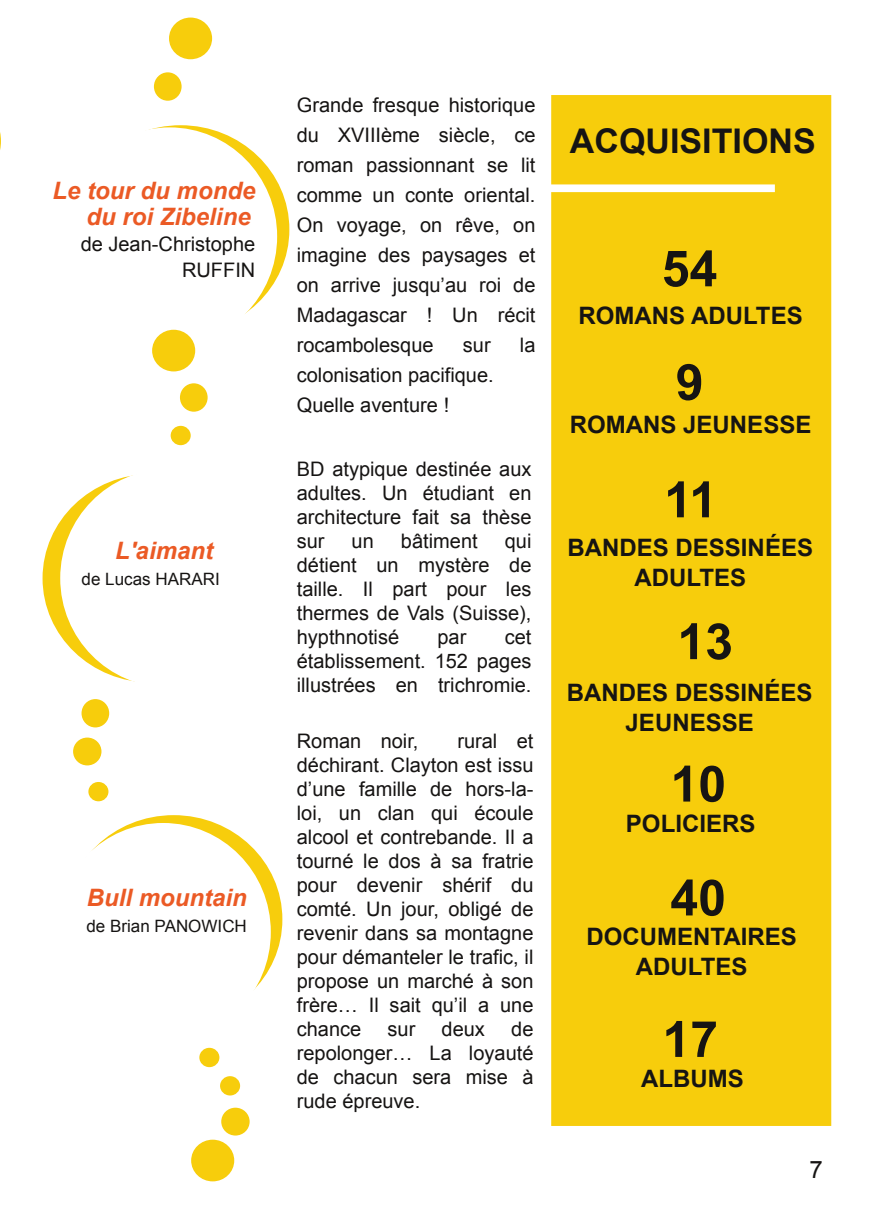
<style>
.page{position:relative;width:874px;height:1225px;background:#fff}
.page>*{position:absolute;margin:0;border:0;box-sizing:border-box;transform-origin:0 0}
.t1{font:700 50px "Arial";color:#161413}
.t2{font:700 34px "Arial";color:#161413}
.t3{font:700 24px/30px "Arial";color:#161413;text-align:center}
.t4{font:italic 700 24px/26px "Arial";color:#eb5a25;text-align:right}
.t5{font:24px "Arial";color:#161413}
.t6{font:20px/24px "Arial";color:#161413;text-align:justify}
.t7{font:17px "Arial";color:#161413}
</style>
<div class="page">
<div style="left:43px;top:474px;width:217px;height:208px;background:#f7cd0c;border-radius:50%"></div>
<div style="left:72px;top:125px;width:217px;height:209px;background:#f7cd0c;border-radius:50%"></div>
<div style="left:62px;top:127px;width:215px;height:218px;background:#fff;border-radius:50%"></div>
<div style="left:551px;top:95px;width:279px;height:1031px;background:#f7cd0c"></div>
<div style="left:169px;top:18px;width:43px;height:41px;background:#f7cd0c;border-radius:50%"></div>
<div style="left:170px;top:426px;width:21px;height:19px;background:#f7cd0c;border-radius:50%"></div>
<div style="left:646px;top:258px;width:29px;height:28px;background:#f7cd0c;border-radius:50%"></div>
<div style="left:626px;top:298px;width:20px;height:19px;background:#f7cd0c;border-radius:50%"></div>
<div style="left:73px;top:737px;width:28px;height:28px;background:#f7cd0c;border-radius:50%"></div>
<div style="left:191px;top:1139px;width:43px;height:42px;background:#f7cd0c;border-radius:50%"></div>
<div style="left:81px;top:699px;width:28px;height:28px;background:#f7cd0c;border-radius:50%"></div>
<div style="left:154px;top:72px;width:27px;height:29px;background:#f7cd0c;border-radius:50%"></div>
<div style="left:152px;top:330px;width:43px;height:41px;background:#f7cd0c;border-radius:50%"></div>
<div style="left:180px;top:383px;width:27px;height:29px;background:#f7cd0c;border-radius:50%"></div>
<div style="left:548px;top:184px;width:226px;height:8px;background:#fff"></div>
<svg style="left:0;top:132px;width:1px;height:18px"></svg>
<div style="left:199px;top:1047px;width:20px;height:20px;background:#f7cd0c;border-radius:50%"></div>
<div style="left:220px;top:1076px;width:20px;height:19px;background:#f7cd0c;border-radius:50%"></div>
<div style="left:221px;top:1107px;width:28px;height:28px;background:#f7cd0c;border-radius:50%"></div>
<div style="left:60px;top:469px;width:215px;height:218px;background:#fff;border-radius:50%"></div>
<div style="left:65px;top:815px;width:217px;height:208px;background:#f7cd0c;border-radius:50%"></div>
<div style="left:56px;top:823px;width:215px;height:218px;background:#fff;border-radius:50%"></div>
<div style="left:88px;top:782px;width:20px;height:19px;background:#f7cd0c;border-radius:50%"></div>
<p class="t4" style="left:52px;top:178px;width:204px">Le tour du monde du roi Zibeline</p>
<p class="t6" style="left:81px;top:231px;width:176px;line-height:26px;text-align:right">de Jean-Christophe<br>RUFFIN</p>
<p class="t4" style="left:115px;top:539px;width:99px">L'aimant</p>
<p class="t7" style="left:82px;top:568px;width:139px">de Lucas HARARI</p>
<p class="t4" style="left:87px;top:885px;width:161px">Bull mountain</p>
<p class="t7" style="left:86px;top:915px;width:162px">de Brian PANOWICH</p>
<p class="t6" style="left:296px;top:90px;width:240px;line-height:30px">Grande fresque historique du XVIIIème siècle, ce roman passionnant se lit comme un conte oriental.<br>On voyage, on rêve, on imagine des paysages et on arrive jusqu’au roi de Madagascar ! Un récit rocambolesque</p>
<p class="t6" style="left:462px;top:333px;width:29px">sur</p>
<p class="t6" style="left:519px;top:333px;width:17px">la</p>
<p class="t6" style="left:296px;top:360px;width:198px;line-height:30px">colonisation pacifique.<br>Quelle aventure !</p>
<h2 class="t2" style="left:569px;top:119px;width:247px">ACQUISITIONS</h2>
<h1 class="t1" style="left:661px;top:235px;width:57px">54</h1>
<p class="t3" style="left:578px;top:301px;width:225px">ROMANS ADULTES</p>
<h1 class="t1" style="left:675px;top:349px;width:29px">9</h1>
<p class="t3" style="left:569px;top:410px;width:243px">ROMANS JEUNESSE</p>
<p class="t6" style="left:296px;top:457px;width:236px">BD atypique destinée aux adultes. Un étudiant en architecture fait sa thèse sur</p>
<h1 class="t1" style="left:663px;top:466px;width:54px">11</h1>
<p class="t6" style="left:351px;top:529px;width:24px">un</p>
<p class="t6" style="left:401px;top:529px;width:78px">bâtiment</p>
<p class="t6" style="left:296px;top:529px;width:236px;text-indent:208px">qui détient un mystère de taille. Il part pour les thermes de Vals (Suisse), hypthnotisé</p>
<p class="t3" style="left:567px;top:533px;width:247px">BANDES DESSINÉES<br>ADULTES</p>
<p class="t6" style="left:296px;top:625px;width:236px;text-indent:208px">cet établissement. 152 pages illustrées en trichromie.</p>
<h1 class="t1" style="left:677px;top:608px;width:57px">13</h1>
<p class="t6" style="left:437px;top:625px;width:30px">par</p>
<p class="t3" style="left:566px;top:678px;width:247px">BANDES DESSINÉES<br>JEUNESSE</p>
<p class="t6" style="left:296px;top:729px;width:238px;text-indent:160px">rural et déchirant. Clayton est issu d’une famille de hors-la&shy;loi, un clan qui écoule alcool et contrebande. Il a tourné le dos à sa fratrie pour devenir shérif du comté. Un jour, obligé de revenir dans sa montagne pour démanteler le trafic, il propose un marché à son frère… Il sait qu’il a une chance</p>
<p class="t6" style="left:296px;top:729px;width:123px">Roman noir,</p>
<h1 class="t1" style="left:670px;top:750px;width:57px">10</h1>
<p class="t3" style="left:625px;top:809px;width:131px">POLICIERS</p>
<h1 class="t1" style="left:670px;top:864px;width:57px">40</h1>
<p class="t3" style="left:586px;top:922px;width:212px">DOCUMENTAIRES<br>ADULTES</p>
<p class="t6" style="left:296px;top:1017px;width:238px;text-indent:214px">de repolonger… La loyauté de chacun sera mise à rude épreuve.</p>
<h1 class="t1" style="left:662px;top:1006px;width:57px">17</h1>
<p class="t6" style="left:387px;top:1017px;width:29px">sur</p>
<p class="t6" style="left:441px;top:1017px;width:45px">deux</p>
<p class="t3" style="left:641px;top:1064px;width:104px">ALBUMS</p>
<p class="t5" style="left:809px;top:1154px;width:15px">7</p>
</div>
